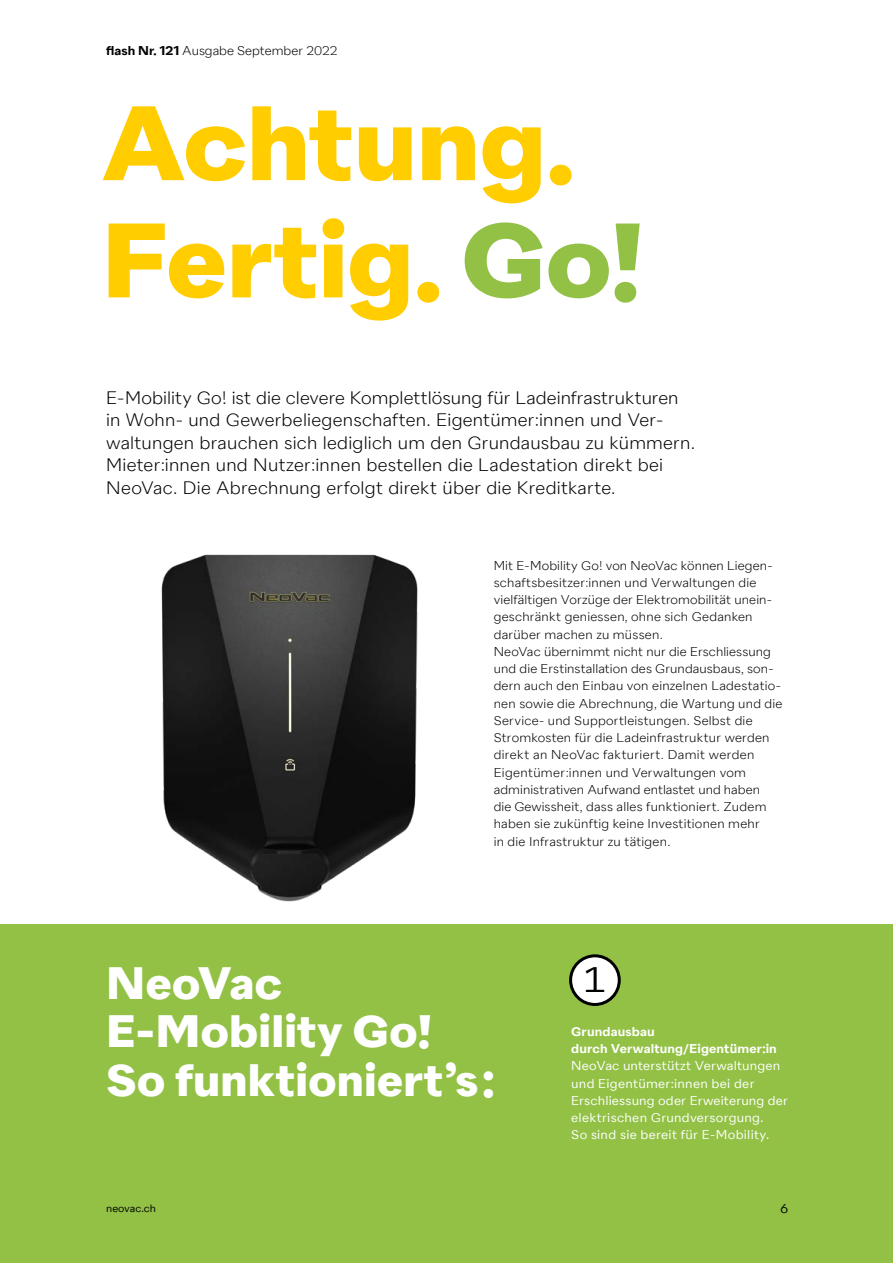
<style>
.page{position:relative;width:893px;height:1263px;background:#fff}
.page>*{position:absolute;margin:0;border:0;box-sizing:border-box;transform-origin:0 0}
.t1{font:700 105.45px/117.1px "Neo Vac Sans";letter-spacing:-.005em;color:#ffcd00}
.t2{font:700 45.15px/48.6px "Neo Vac Sans";letter-spacing:.005em;color:#fff}
.t3{font:35.4px "Neo Vac Sans";color:#000}
.t4{font:300 18px/22.5px "Neo Vac Sans";letter-spacing:.01em;color:#000}
.t5{font:300 12.75px/17.2px "Neo Vac Sans";letter-spacing:.015em;color:#000}
.t6{font:12.75px/17.2px "Neo Vac Sans";letter-spacing:.015em;color:#fff}
.t7{font:600 12.75px/17.2px "Neo Vac Sans";letter-spacing:.01em;color:#fff}
.t8{font:12.75px "Neo Vac Sans";color:#000}
.t9{font:10.5px "Neo Vac Sans";color:#000}
.s1{font-weight:600}
.s2{color:#92c145}
</style>
<div class="page">
<div style="left:0;top:925px;width:893px;height:338px;background:#92c145"></div>
<img style="left:80px;top:554px;width:396px;height:371px">
<div style="left:571px;top:956px;width:48px;height:48px;background:#fff;border-radius:50%"></div>
<div style="left:569px;top:954px;width:52px;height:52px;border:3px solid #000;border-radius:50%"></div>
<p class="t5" style="left:106px;top:42px;width:233px"><span class="s1">flash Nr. 121</span> Ausgabe September 2022</p>
<h1 class="t1" style="left:101px;top:89px;width:546px">Achtung.<br>Fertig. <span class="s2">Go!</span></h1>
<p class="t4" style="left:106px;top:386px;width:590px">E-Mobility Go! ist die clevere Komplettlösung für Ladeinfrastrukturen in Wohn- und Gewerbeliegenschaften. Eigentümer:innen und Ver&shy;waltungen brauchen sich lediglich um den Grundausbau zu kümmern.<br>Mieter:innen und Nutzer:innen bestellen die Ladestation direkt bei NeoVac. Die Abrechnung erfolgt direkt über die Kreditkarte.</p>
<p class="t5" style="left:494px;top:556px;width:290px">Mit E-Mobility Go! von NeoVac können Liegen&shy;schaftsbesitzer:innen und Verwaltungen die vielfältigen Vorzüge der Elektromobilität unein&shy;geschränkt geniessen, ohne sich Gedanken darüber machen zu müssen.<br>NeoVac übernimmt nicht nur die Erschliessung und die Erstinstallation des Grundausbaus, son&shy;dern auch den Einbau von einzelnen Ladestatio&shy;nen sowie die Abrechnung, die Wartung und die Service- und Supportleistungen. Selbst die Stromkosten für die Ladeinfrastruktur werden direkt an NeoVac fakturiert. Damit werden Eigentümer:innen und Verwaltungen vom administrativen Aufwand entlastet und haben<br>die Gewissheit, dass alles funktioniert. Zudem haben sie zukünftig keine Investitionen mehr<br>in die Infrastruktur zu tätigen.</p>
<h2 class="t2" style="left:106px;top:961px;width:389px">NeoVac<br>E-Mobility Go!<br>So funktioniert’s:</h2>
<h3 class="t3" style="left:584px;top:958px;width:23px">1</h3>
<p class="t7" style="left:571px;top:1023px;width:207px">Grundausbau<br>durch Verwaltung/Eigentümer:in</p>
<p class="t6" style="left:571px;top:1057px;width:218px">NeoVac unterstützt Verwaltungen und Eigentümer:innen bei der Erschliessung oder Erweiterung der elektrischen Grundversorgung.<br>So sind sie bereit für E-Mobility.</p>
<p class="t9" style="left:106px;top:1202px;width:51px">neovac.ch</p>
<p class="t8" style="left:780px;top:1201px;width:9px">6</p>
</div>
